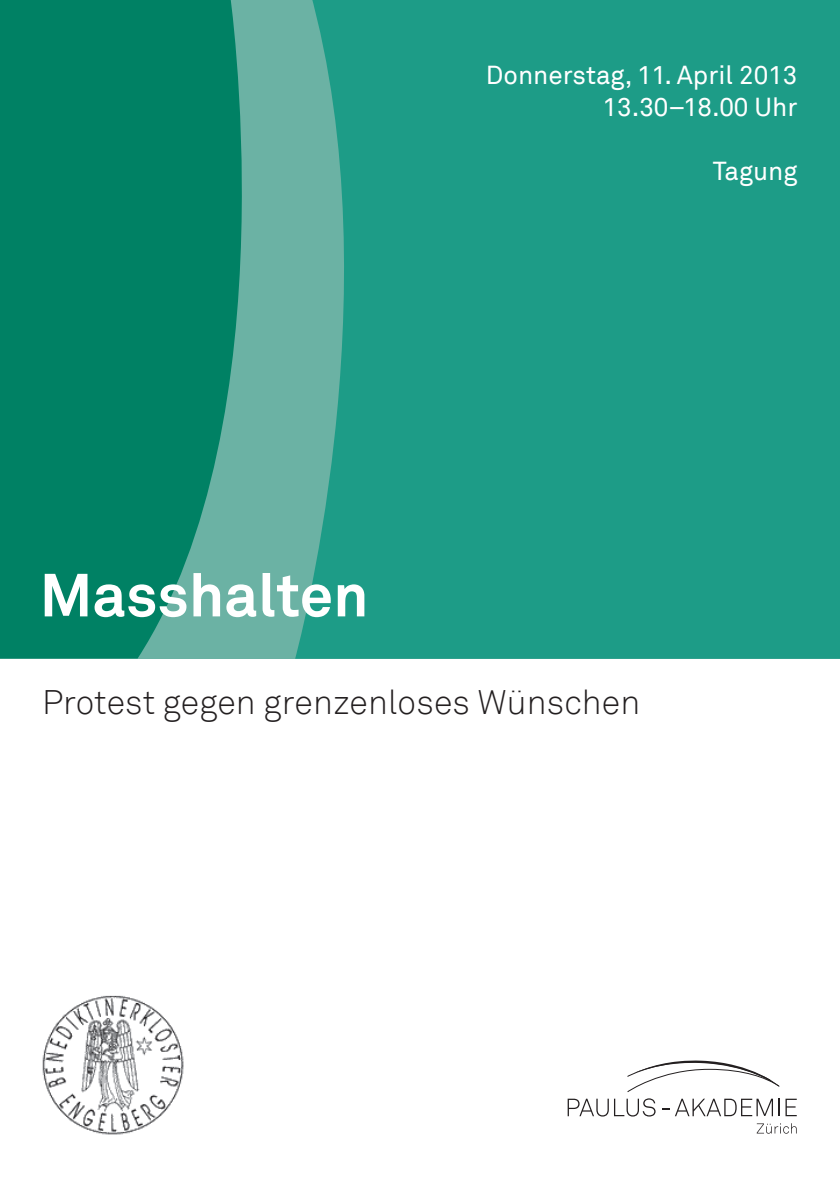
<style>
.page{position:relative;width:840px;height:1191px;background:#fff}
.page>*{position:absolute;margin:0;border:0;box-sizing:border-box;transform-origin:0 0}
.t1{font:700 60px "Akkurat";color:#fff}
.t2{font:300 34px "Akkurat";letter-spacing:.005em;color:#231f20}
.t3{font:26px/32px "Akkurat";color:#fff;text-align:right}
</style>
<div class="page">
<svg style="left:0;top:0;width:291px;height:659px;background:#1a8d73"></svg>
<div style="left:295px;top:0;width:544px;height:658px;background:#1d9c87"></div>
<svg style="left:756px;top:1123px;width:40px;height:10px"></svg>
<svg style="left:567px;top:1098px;width:88px;height:18px"></svg>
<svg style="left:662px;top:1098px;width:110px;height:18px"></svg>
<svg style="left:778px;top:1098px;width:1px;height:18px"></svg>
<svg style="left:785px;top:1098px;width:11px;height:18px"></svg>
<svg style="left:627px;top:1060px;width:152px;height:32px"></svg>
<img style="left:42px;top:995px;width:142px;height:140px">
<p class="t3" style="left:485px;top:60px;width:313px">Donnerstag, 11. April 2013<br>13.30–18.00 Uhr</p>
<p class="t3" style="left:712px;top:156px;width:86px">Tagung</p>
<h1 class="t1" style="left:40px;top:557px;width:330px">Masshalten</h1>
<h2 class="t2" style="left:42px;top:682px;width:599px">Protest gegen grenzenloses Wünschen</h2>
</div>
